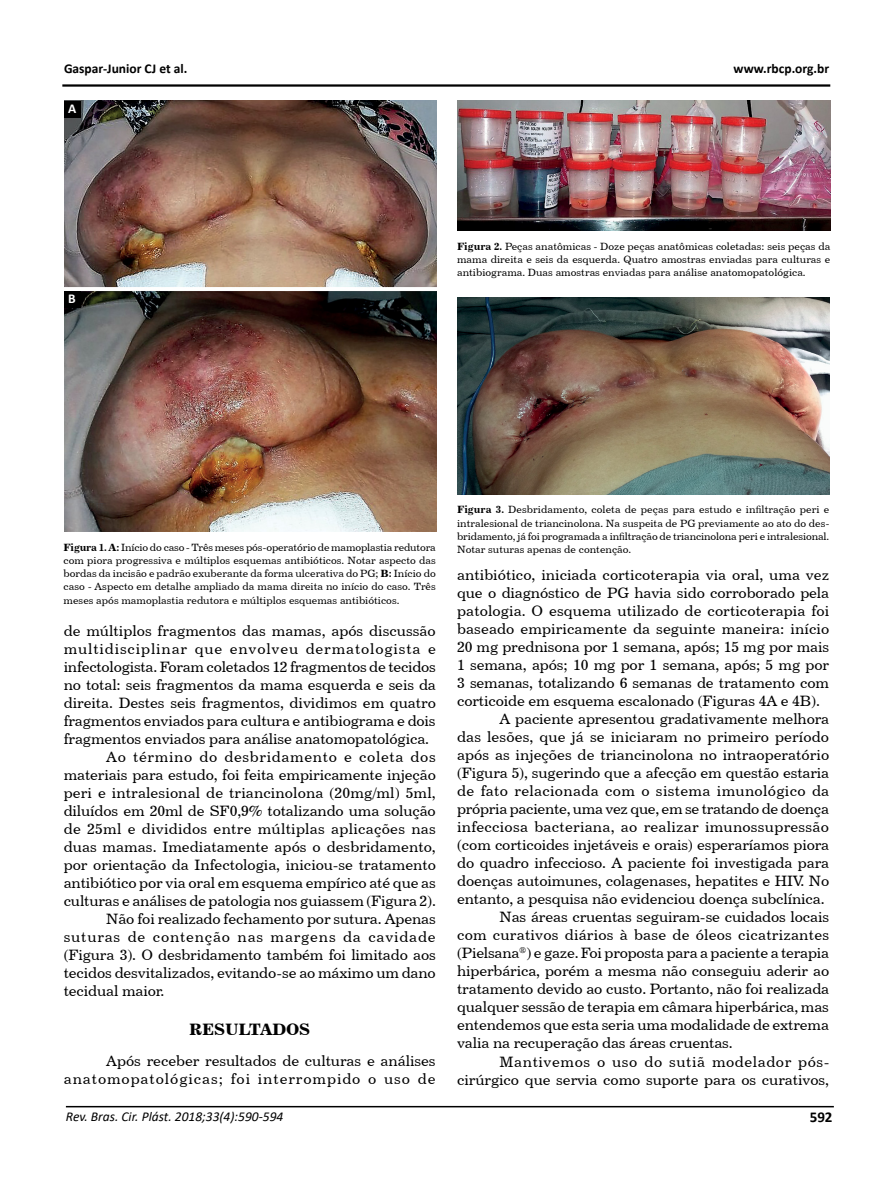
<style>
.page{position:relative;width:893px;height:1191px;background:#fff}
.page>*{position:absolute;margin:0;border:0;box-sizing:border-box;transform-origin:0 0}
.t1{font:16.5px "Century 731 BT Bold A";letter-spacing:-.01em;color:#000}
.t2{font:15px "Century 731 BT Roman A";letter-spacing:-.01em;color:#000}
.t3{font:15px "Century 731 BT Roman A";letter-spacing:.015em;color:#000}
.t4{font:15px/18px "Century 731 BT Roman A";letter-spacing:.025em;color:#000;text-align:right}
.t5{font:15px "Century 731 BT Roman A";letter-spacing:.055em;color:#000}
.t6{font:15px "Century 731 BT Roman A";letter-spacing:.02em;color:#000}
.t7{font:15px "Century 731 BT Roman A";letter-spacing:.05em;color:#000}
.t8{font:15px "Century 731 BT Roman A";letter-spacing:.04em;color:#000}
.t9{font:15px "Century 731 BT Roman A";letter-spacing:.035em;color:#000}
.t10{font:700 15px "Calibri";color:#000}
.t11{font:italic 13.5px "Calibri";color:#000}
.t12{font:700 13.5px "Calibri";color:#000}
.t13{font:700 13.5px "Calibri";color:#fff}
.t14{font:10.5px/13.2px "Century 731 BT Roman A";color:#000;text-align:justify}
.s1{font-family:"Century 731 BT Bold A"}
.s2{font-family:"Times New Roman"}
</style>
<div class="page">
<hr style="left:66px;top:1106px;width:768px;height:1px;background:#000">
<hr style="left:62px;top:84px;width:768px;height:3px;background:#000">
<img style="left:64px;top:101px;width:372px;height:430px">
<div style="left:64px;top:101px;width:17px;height:16px;background:#000"></div>
<div style="left:64px;top:291px;width:16px;height:16px;background:#000"></div>
<img style="left:458px;top:101px;width:372px;height:129px">
<img style="left:457px;top:297px;width:372px;height:198px">
<p class="t12" style="left:64px;top:59px;width:125px">Gaspar-Junior CJ et al.</p>
<p class="t12" style="left:734px;top:59px;width:97px">www.rbcp.org.br</p>
<p class="t13" style="left:68px;top:99px;width:10px">A</p>
<p class="t13" style="left:68px;top:289px;width:9px">B</p>
<p class="t14" style="left:457px;top:239px;width:375px"><span class="s1">Figura 2.</span> Peças anatômicas - Doze peças anatômicas coletadas: seis peças da mama direita e seis da esquerda. Quatro amostras enviadas para culturas e antibiograma. Duas amostras enviadas para análise anatomopatológica.</p>
<p class="t14" style="left:64px;top:540px;width:374px"><span class="s1">Figura 1. A:</span> Início do caso - Três meses pós-operatório de mamoplastia redutora com piora progressiva e múltiplos esquemas antibióticos. Notar aspecto das bordas da incisão e padrão exuberante da forma ulcerativa do PG; <span class="s1">B:</span> Início do caso - Aspecto em detalhe ampliado da mama direita no início do caso. Três meses após mamoplastia redutora e múltiplos esquemas antibióticos.</p>
<p class="t2" style="left:64px;top:622px;width:374px">de múltiplos fragmentos das mamas, após discussão</p>
<p class="t5" style="left:64px;top:640px;width:374px">multidisciplinar que envolveu dermatologista e</p>
<p class="t2" style="left:64px;top:658px;width:374px">infectologista. Foram coletados 12 fragmentos de tecidos</p>
<p class="t2" style="left:64px;top:676px;width:374px">no total: seis fragmentos da mama esquerda e seis da</p>
<p class="t2" style="left:64px;top:694px;width:374px">direita. Destes seis fragmentos, dividimos em quatro</p>
<p class="t2" style="left:64px;top:712px;width:373px">fragmentos enviados para cultura e antibiograma e dois</p>
<p class="t2" style="left:64px;top:730px;width:367px">fragmentos enviados para análise anatomopatológica.</p>
<p class="t8" style="left:106px;top:748px;width:331px">Ao término do desbridamento e coleta dos</p>
<p class="t2" style="left:64px;top:766px;width:374px">materiais para estudo, foi feita empiricamente injeção</p>
<p class="t2" style="left:64px;top:784px;width:373px">peri e intralesional de triancinolona (20mg/ml) 5ml,</p>
<p class="t2" style="left:64px;top:802px;width:374px">diluídos em 20ml de SF0,9% totalizando uma solução</p>
<p class="t3" style="left:64px;top:820px;width:374px">de 25ml e divididos entre múltiplas aplicações nas</p>
<p class="t2" style="left:64px;top:838px;width:374px">duas mamas. Imediatamente após o desbridamento,</p>
<p class="t2" style="left:64px;top:856px;width:374px">por orientação da Infectologia, iniciou-se tratamento</p>
<p class="t2" style="left:64px;top:874px;width:374px">antibiótico por via oral em esquema empírico até que as</p>
<p class="t2" style="left:64px;top:892px;width:374px">culturas e análises de patologia nos guiassem (Figura 2).</p>
<p class="t2" style="left:106px;top:910px;width:331px">Não foi realizado fechamento por sutura. Apenas</p>
<p class="t7" style="left:64px;top:928px;width:373px">suturas de contenção nas margens da cavidade</p>
<p class="t2" style="left:64px;top:946px;width:374px">(Figura 3). O desbridamento também foi limitado aos</p>
<p class="t2" style="left:64px;top:964px;width:374px">tecidos desvitalizados, evitando-se ao máximo um dano</p>
<p class="t2" style="left:64px;top:982px;width:102px">tecidual maior.</p>
<p class="t1" style="left:189px;top:1019px;width:122px">RESULTADOS</p>
<p class="t4" style="left:64px;top:1051px;width:373px">Após receber resultados de culturas e análises anatomopatológicas; foi interrompido o uso de</p>
<p class="t11" style="left:66px;top:1107px;width:219px">Rev. Bras. Cir. Plást. 2018;33(4):590-594</p>
<p class="t14" style="left:457px;top:503px;width:374px"><span class="s1">Figura 3.</span> Desbridamento, coleta de peças para estudo e in<span class="s2">fi</span>ltração peri e intralesional de triancinolona. Na suspeita de PG previamente ao ato do des&shy;bridamento, já foi programada a in<span class="s2">fi</span>ltração de triancinolona peri e intralesional.<br>Notar suturas apenas de contenção.</p>
<p class="t2" style="left:457px;top:566px;width:374px">antibiótico, iniciada corticoterapia via oral, uma vez</p>
<p class="t2" style="left:457px;top:584px;width:374px">que o diagnóstico de PG havia sido corroborado pela</p>
<p class="t2" style="left:457px;top:602px;width:374px">patologia. O esquema utilizado de corticoterapia foi</p>
<p class="t2" style="left:457px;top:620px;width:374px">baseado empiricamente da seguinte maneira: início</p>
<p class="t2" style="left:457px;top:638px;width:374px">20 mg prednisona por 1 semana, após; 15 mg por mais</p>
<p class="t2" style="left:457px;top:656px;width:374px">1 semana, após; 10 mg por 1 semana, após; 5 mg por</p>
<p class="t2" style="left:457px;top:674px;width:374px">3 semanas, totalizando 6 semanas de tratamento com</p>
<p class="t2" style="left:457px;top:692px;width:364px">corticoide em esquema escalonado (Figuras 4A e 4B).</p>
<p class="t2" style="left:500px;top:710px;width:331px">A paciente apresentou gradativamente melhora</p>
<p class="t2" style="left:457px;top:728px;width:374px">das lesões, que já se iniciaram no primeiro período</p>
<p class="t2" style="left:457px;top:746px;width:374px">após as injeções de triancinolona no intraoperatório</p>
<p class="t2" style="left:457px;top:764px;width:374px">(Figura 5), sugerindo que a afecção em questão estaria</p>
<p class="t6" style="left:457px;top:782px;width:374px">de fato relacionada com o sistema imunológico da</p>
<p class="t2" style="left:457px;top:800px;width:373px">própria paciente, uma vez que, em se tratando de doença</p>
<p class="t3" style="left:457px;top:818px;width:373px">infecciosa bacteriana, ao realizar imunossupressão</p>
<p class="t2" style="left:457px;top:836px;width:374px">(com corticoides injetáveis e orais) esperaríamos piora</p>
<p class="t2" style="left:457px;top:854px;width:374px">do quadro infeccioso. A paciente foi investigada para</p>
<p class="t2" style="left:457px;top:872px;width:374px">doenças autoimunes, colagenases, hepatites e HIV. No</p>
<p class="t2" style="left:457px;top:890px;width:369px">entanto, a pesquisa não evidenciou doença subclínica.</p>
<p class="t2" style="left:500px;top:908px;width:331px">Nas áreas cruentas seguiram-se cuidados locais</p>
<p class="t3" style="left:457px;top:926px;width:374px">com curativos diários à base de óleos cicatrizantes</p>
<p class="t2" style="left:457px;top:944px;width:373px">(Pielsana<sup>®</sup>) e gaze. Foi proposta para a paciente a terapia</p>
<p class="t2" style="left:457px;top:962px;width:374px">hiperbárica, porém a mesma não conseguiu aderir ao</p>
<p class="t2" style="left:457px;top:980px;width:374px">tratamento devido ao custo. Portanto, não foi realizada</p>
<p class="t2" style="left:457px;top:998px;width:373px">qualquer sessão de terapia em câmara hiperbárica, mas</p>
<p class="t2" style="left:457px;top:1016px;width:373px">entendemos que esta seria uma modalidade de extrema</p>
<p class="t2" style="left:457px;top:1034px;width:277px">valia na recuperação das áreas cruentas.</p>
<p class="t9" style="left:500px;top:1052px;width:331px">Mantivemos o uso do sutiã modelador pós-</p>
<p class="t2" style="left:457px;top:1070px;width:373px">cirúrgico que servia como suporte para os curativos,</p>
<p class="t10" style="left:810px;top:1106px;width:24px">592</p>
</div>
